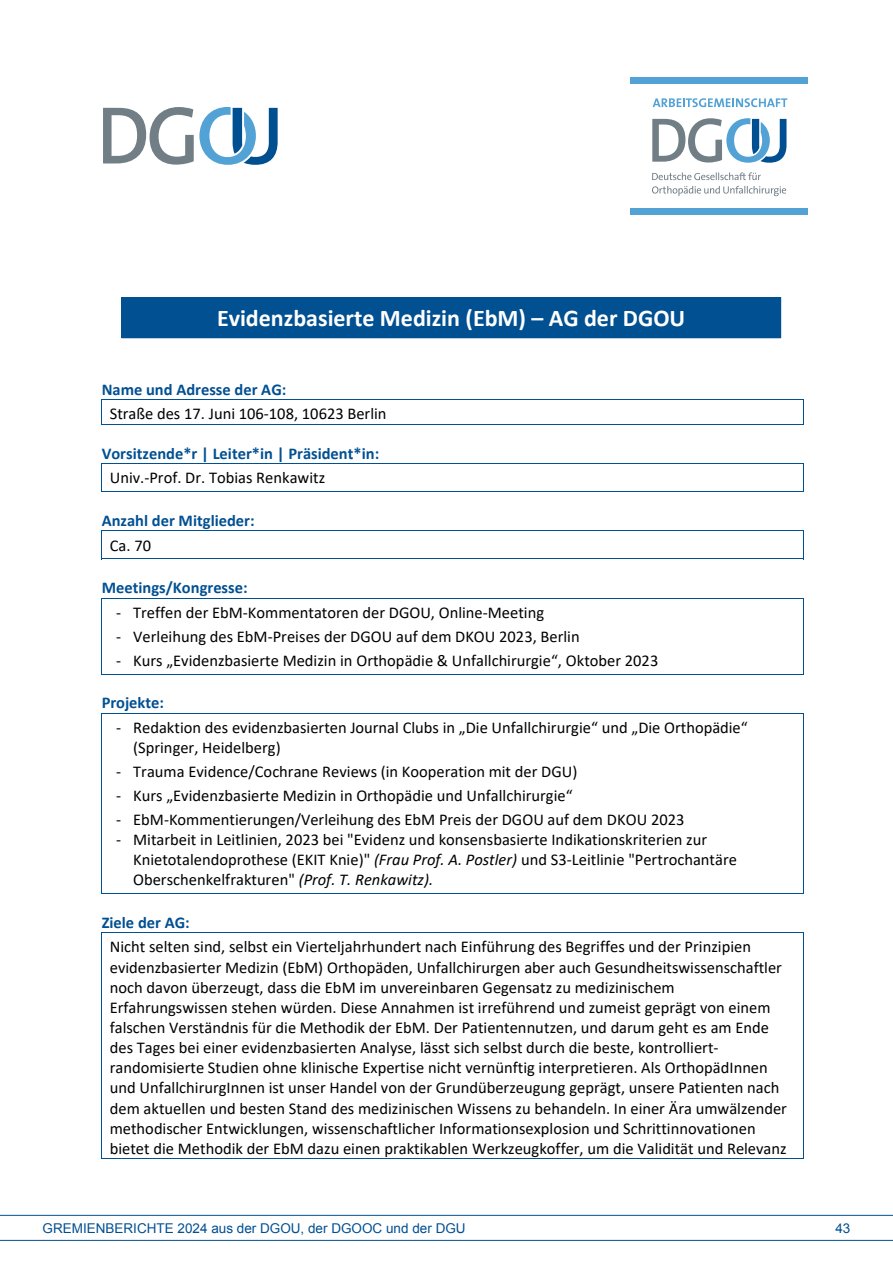
<style>
.page{position:relative;width:893px;height:1263px;background:#fff}
.page>*{position:absolute;margin:0;border:0;box-sizing:border-box;transform-origin:0 0}
.t1{font:700 24px "Calibri";color:#fff}
.t2{font:16.5px/20.1px "Calibri";color:#000}
.t3{font:700 16.5px "Calibri";color:#015092}
.t4{font:700 16.5px/24.6px "Calibri";color:#005092}
.t5{font:13.5px "Arial";color:#004f91}
.s1{color:#015092}
.s2{font-weight:400;color:#000}
.s3{font-style:italic}
</style>
<div class="page">
<hr style="left:101px;top:399px;width:703px;height:1px;background:#015092">
<svg style="left:101px;top:400px;width:1px;height:24px"></svg>
<hr style="left:101px;top:424px;width:702px;height:1px;background:#015092">
<svg style="left:803px;top:400px;width:1px;height:25px"></svg>
<hr style="left:101px;top:463px;width:703px;height:1px;background:#015092">
<svg style="left:101px;top:464px;width:1px;height:27px"></svg>
<hr style="left:101px;top:491px;width:702px;height:1px;background:#015092">
<svg style="left:803px;top:464px;width:1px;height:28px"></svg>
<hr style="left:101px;top:530px;width:703px;height:1px;background:#015092">
<svg style="left:101px;top:531px;width:1px;height:28px"></svg>
<hr style="left:101px;top:559px;width:702px;height:1px;background:#015092">
<svg style="left:803px;top:531px;width:1px;height:29px"></svg>
<hr style="left:101px;top:598px;width:703px;height:1px;background:#015092">
<hr style="left:101px;top:598px;width:1px;height:76px;background:#015092">
<hr style="left:101px;top:674px;width:702px;height:1px;background:#015092">
<hr style="left:803px;top:598px;width:1px;height:76px;background:#015092">
<hr style="left:101px;top:713px;width:703px;height:1px;background:#015092">
<hr style="left:101px;top:713px;width:1px;height:181px;background:#015092">
<hr style="left:101px;top:893px;width:702px;height:1px;background:#015092">
<hr style="left:803px;top:713px;width:1px;height:181px;background:#015092">
<hr style="left:101px;top:932px;width:703px;height:1px;background:#015092">
<hr style="left:101px;top:933px;width:1px;height:226px;background:#015092">
<hr style="left:101px;top:1158px;width:702px;height:1px;background:#015092">
<hr style="left:803px;top:933px;width:1px;height:226px;background:#015092">
<div style="left:121px;top:297px;width:660px;height:41px;background:#015092"></div>
<svg style="left:652px;top:172px;width:134px;height:24px"></svg>
<svg style="left:652px;top:118px;width:134px;height:45px"></svg>
<div style="left:631px;top:209px;width:177px;height:6px;background:#53a2d5"></div>
<div style="left:631px;top:77px;width:177px;height:6px;background:#53a2d5"></div>
<svg style="left:653px;top:98px;width:134px;height:9px"></svg>
<hr style="left:0;top:1215px;width:893px;height:1px;background:#004f91">
<hr style="left:0;top:1240px;width:893px;height:1px;background:#004f91">
<svg style="left:103px;top:107px;width:175px;height:58px"></svg>
<h1 class="t1" style="left:217px;top:301px;width:470px">Evidenzbasierte Medizin (EbM) – AG der DGOU</h1>
<p class="t3" style="left:102px;top:378px;width:186px">Name und Adresse der AG:</p>
<p class="t2" style="left:110px;top:403px;width:278px">Straße des 17. Juni 106‐108, 10623 Berlin</p>
<p class="t4" style="left:110px;top:440px;width:271px;text-indent:-8px">Vorsitzende*r | Leiter*in | Präsident*in<span class="s1">:<br></span><span class="s2">Univ.‐Prof. Dr. Tobias Renkawitz</span></p>
<p class="t3" style="left:102px;top:509px;width:154px">Anzahl der Mitglieder:</p>
<p class="t2" style="left:110px;top:535px;width:43px">Ca. 70</p>
<p class="t3" style="left:102px;top:576px;width:147px">Meetings/Kongresse:</p>
<p class="t2" style="left:116px;top:600px;width:544px;line-height:23.9px">‐ Treffen der EbM‐Kommentatoren der DGOU, Online‐Meeting<br>‐ Verleihung des EbM‐Preises der DGOU auf dem DKOU 2023, Berlin<br>‐ Kurs „Evidenzbasierte Medizin in Orthopädie &amp; Unfallchirurgie“, Oktober 2023</p>
<p class="t3" style="left:102px;top:691px;width:64px">Projekte:</p>
<p class="t2" style="left:133px;top:717px;width:616px;text-indent:-17px">‐ Redaktion des evidenzbasierten Journal Clubs in „Die Unfallchirurgie“ und „Die Orthopädie“ (Springer, Heidelberg)</p>
<p class="t2" style="left:116px;top:759px;width:570px;line-height:23.9px">‐ Trauma Evidence/Cochrane Reviews (in Kooperation mit der DGU)<br>‐ Kurs „Evidenzbasierte Medizin in Orthopädie und Unfallchirurgie“<br>‐ EbM‐Kommentierungen/Verleihung des EbM Preis der DGOU auf dem DKOU 2023</p>
<p class="t2" style="left:133px;top:829px;width:605px;text-indent:-17px">‐ Mitarbeit in Leitlinien, 2023 bei "Evidenz und konsensbasierte Indikationskriterien zur<br>Knietotalendoprothese (EKIT Knie)" <span class="s3">(Frau Prof. A. Postler)</span> und S3‐Leitlinie "Pertrochantäre<br>Oberschenkelfrakturen" <span class="s3">(Prof. T. Renkawitz).</span></p>
<p class="t3" style="left:102px;top:911px;width:90px">Ziele der AG:</p>
<p class="t2" style="left:110px;top:936px;width:679px">Nicht selten sind, selbst ein Vierteljahrhundert nach Einführung des Begriffes und der Prinzipien evidenzbasierter Medizin (EbM) Orthopäden, Unfallchirurgen aber auch Gesundheitswissenschaftler noch davon überzeugt, dass die EbM im unvereinbaren Gegensatz zu medizinischem Erfahrungswissen stehen würden. Diese Annahmen ist irreführend und zumeist geprägt von einem falschen Verständnis für die Methodik der EbM. Der Patientennutzen, und darum geht es am Ende des Tages bei einer evidenzbasierten Analyse, lässt sich selbst durch die beste, kontrolliert‐ randomisierte Studien ohne klinische Expertise nicht vernünftig interpretieren. Als OrthopädInnen und UnfallchirurgInnen ist unser Handel von der Grundüberzeugung geprägt, unsere Patienten nach dem aktuellen und besten Stand des medizinischen Wissens zu behandeln. In einer Ära umwälzender methodischer Entwicklungen, wissenschaftlicher Informationsexplosion und Schrittinnovationen bietet die Methodik der EbM dazu einen praktikablen Werkzeugkoffer, um die Validität und Relevanz</p>
<p class="t5" style="left:43px;top:1219px;width:425px">GREMIENBERICHTE 2024 aus der DGOU, der DGOOC und der DGU</p>
<p class="t5" style="left:835px;top:1219px;width:17px">43</p>
</div>
